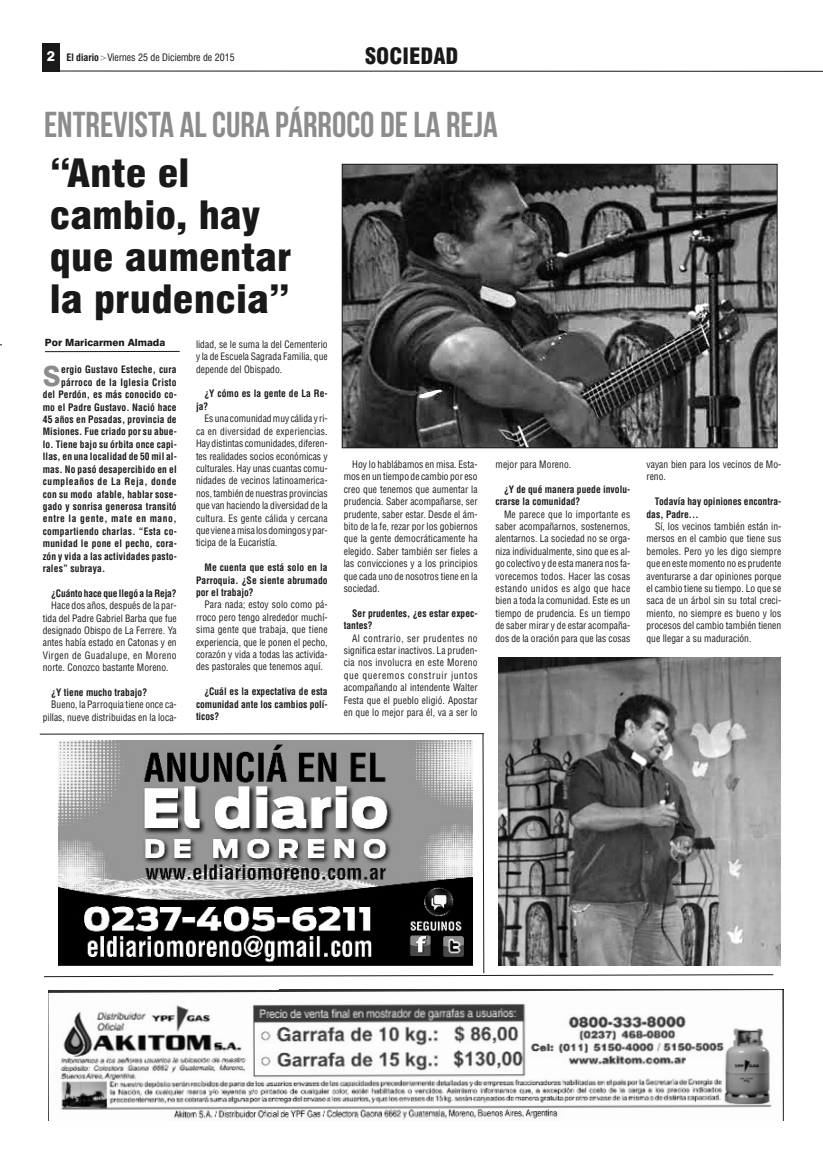
<style>
.page{position:relative;width:823px;height:1163px;background:#fff}
.page>*{position:absolute;margin:0;border:0;box-sizing:border-box;transform-origin:0 0}
.t1{font:900 condensed 38px/42px "Swiss 721 BT";color:#191919;scale:1.1 1}
.t2{font:36px "Bebas Neue";color:#8c8c8c}
.t3{font:800 27.7px "Swiss 721 BT";color:#8c8c8c;scale:.95 1}
.t4{font:900 condensed 22px "Swiss 721 BT";color:#191919}
.t5{font:condensed 10px/12.4px "Helvetica";letter-spacing:.005em;color:#191919;text-align:justify;scale:.95 1}
.t6{font:700 condensed 10px/12.4px "Helvetica";letter-spacing:.015em;color:#191919;scale:.95 1}
.t7{font:condensed 10px "Swiss 721 BT";color:#191919}
.t8{font:700 condensed 10px "Helvetica";letter-spacing:-.01em;color:#191919;scale:.95 1}
.t9{font:700 condensed 10px "Helvetica";letter-spacing:.035em;color:#191919;scale:.95 1}
.t10{font:700 condensed 10px "Helvetica";letter-spacing:.05em;color:#191919;scale:.95 1}
.t11{font:700 condensed 10px "Helvetica";letter-spacing:.06em;color:#191919;scale:.95 1}
.t12{font:800 10px "Swiss 721 BT";color:#191919}
.s1{font-weight:800;font-stretch:normal;font-size:14px;color:#fff}
.s2{font-weight:700}
.s3{color:#8c8c8c}
</style>
<div class="page">
<div style="left:43px;top:43px;width:17px;height:28px;background:#191919"></div>
<svg style="left:42px;top:70px;width:780px;height:2px;background:#888"></svg>
<img style="left:48px;top:989px;width:735px;height:131px">
<img style="left:498px;top:657px;width:282px;height:308px">
<img style="left:344px;top:166px;width:431px;height:280px">
<div style="left:342px;top:164px;width:435px;height:284px;border:1px solid #191919"></div>
<hr style="left:45px;top:351px;width:135px;height:1px;background:#191919">
<svg style="left:39px;top:733px;width:734px;height:243px"></svg>
<img style="left:59px;top:740px;width:413px;height:225px">
<p class="t7" style="left:47px;top:53px;width:189px"><span class="s1">2</span> <span class="s2">El diario</span><span class="s3">&gt;</span>Viernes 25 de Diciembre de 2015</p>
<h3 class="t4" style="left:364px;top:48px;width:95px">SOCIEDAD</h3>
<h2 class="t2" style="left:44px;top:103px;width:455px">ENTREVISTA AL CURA PÁRROCO DE LA REJA</h2>
<h1 class="t1" style="left:50px;top:155px;width:221px">“Ante el cambio, hay que aumentar la prudencia”</h1>
<p class="t12" style="left:45px;top:338px;width:122px">Por Maricarmen Almada</p>
<p class="t5" style="left:196px;top:339px;width:140px">lidad, se le suma la del Cementerio y la de Escuela Sagrada Familia, que depende del Obispado.</p>
<p class="t6" style="left:196px;top:388px;width:140px;text-indent:9px">¿Y cómo es la gente de La Re&shy;ja?</p>
<p class="t5" style="left:196px;top:413px;width:140px;text-indent:9px">Es una comunidadmuy cálida y ri&shy;ca en diversidad de experiencias.<br>Hay distintas comunidades, diferen&shy;tes realidades socios económicas y culturales. Hay unas cuantas comu&shy;nidades de vecinos latinoamerica&shy;nos, también de nuestras provincias que van haciendo la diversidad de la cultura. Es gente cálida y cercana que viene amisa losdomingos ypar&shy;ticipa de la Eucaristía.</p>
<p class="t6" style="left:196px;top:562px;width:140px;text-align:justify;text-indent:9px">Me cuenta que está solo en la Parroquia. ¿Se siente abrumado por el trabajo?</p>
<p class="t5" style="left:196px;top:599px;width:140px;text-indent:9px">Para nada; estoy solo como pá&shy;rroco pero tengo alrededor muchí&shy;sima gente que trabaja, que tiene experiencia, que le ponen el pecho, corazón y vida a todas las activida&shy;des pastorales que tenemos aquí.</p>
<p class="t6" style="left:196px;top:686px;width:140px;text-align:justify;text-indent:9px">¿Cuál es la expectativa de esta comunidad ante los cambios polí&shy;ticos?</p>
<h3 class="t3" style="left:43px;top:366px;width:20px">S</h3>
<p class="t6" style="left:61px;top:364px;width:123px">ergio Gustavo Esteche, cura</p>
<p class="t9" style="left:61px;top:378px;width:123px">párroco de la Iglesia Cristo</p>
<p class="t6" style="left:43px;top:389px;width:142px">del Perdón, es más conocido co-</p>
<p class="t6" style="left:43px;top:401px;width:142px">mo el Padre Gustavo. Nació hace</p>
<p class="t6" style="left:43px;top:414px;width:142px">45 años en Posadas, provincia de</p>
<p class="t6" style="left:43px;top:426px;width:142px">Misiones. Fue criado por su abue-</p>
<p class="t6" style="left:43px;top:439px;width:142px">lo. Tiene bajo su órbita once capi-</p>
<p class="t6" style="left:43px;top:451px;width:142px">llas, en una localidad de 50 mil al-</p>
<p class="t6" style="left:43px;top:463px;width:142px">mas. No pasó desapercibido en el</p>
<p class="t10" style="left:43px;top:477px;width:142px">cumpleaños de La Reja, donde</p>
<p class="t6" style="left:43px;top:488px;width:142px">con su modo afable, hablar sose-</p>
<p class="t6" style="left:43px;top:501px;width:142px">gado y sonrisa generosa transitó</p>
<p class="t11" style="left:43px;top:514px;width:142px">entre la gente, mate en mano,</p>
<p class="t6" style="left:43px;top:525px;width:142px">compartiendo charlas. “Esta co-</p>
<p class="t6" style="left:43px;top:538px;width:142px">munidad le pone el pecho, cora-</p>
<p class="t6" style="left:43px;top:550px;width:142px">zón y vida a las actividades pasto-</p>
<p class="t6" style="left:43px;top:563px;width:67px">rales” subraya.</p>
<p class="t8" style="left:51px;top:589px;width:133px">¿Cuánto hace que llegó a la Reja?</p>
<p class="t5" style="left:43px;top:600px;width:142px;text-indent:9px">Hace dos años, después de la par&shy;tida del Padre Gabriel Barba que fue designado Obispo de La Ferrere. Ya antes había estado en Catonas y en Virgen de Guadalupe, en Moreno norte. Conozco bastante Moreno.</p>
<p class="t6" style="left:51px;top:687px;width:102px">¿Y tiene mucho trabajo?</p>
<p class="t5" style="left:43px;top:699px;width:142px;text-align:right">Bueno, la Parroquia tiene once ca&shy;pillas, nueve distribuidas en la loca-</p>
<p class="t5" style="left:343px;top:459px;width:142px;text-indent:9px">Hoy lo hablábamos en misa. Esta&shy;mos en un tiempo de cambio por eso creo que tenemos que aumentar la prudencia. Saber acompañarse, ser prudente, saber estar. Desde el ám&shy;bito de la fe, rezar por los gobiernos que la gente democráticamente ha elegido. Saber también ser fieles a las convicciones y a los principios que cada uno de nosotros tiene en la sociedad.</p>
<p class="t6" style="left:343px;top:607px;width:142px;text-indent:9px">Ser prudentes, ¿es estar expec&shy;tantes?</p>
<p class="t5" style="left:343px;top:632px;width:142px;text-indent:9px">Al contrario, ser prudentes no significa estar inactivos. La pruden&shy;cia nos involucra en este Moreno que queremos construir juntos acompañando al intendente Walter Festa que el pueblo eligió. Apostar en que lo mejor para él, va a ser lo</p>
<p class="t5" style="left:495px;top:459px;width:81px">mejor para Moreno.</p>
<p class="t6" style="left:495px;top:483px;width:143px;text-indent:9px">¿Y de qué manera puede involu&shy;crarse la comunidad?</p>
<p class="t5" style="left:495px;top:508px;width:143px;text-indent:9px">Me parece que lo importante es saber acompañarnos, sostenernos, alentarnos. La sociedad no se orga&shy;niza individualmente, sino que es al&shy;go colectivo y de esta manera nos fa&shy;vorecemos todos. Hacer las cosas estando unidos es algo que hace bien a toda la comunidad. Este es un tiempo de prudencia. Es un tiempo de saber mirar y de estar acompaña&shy;dos de la oración para que las cosas</p>
<p class="t5" style="left:646px;top:459px;width:143px">vayan bien para los vecinos de Mo&shy;reno.</p>
<p class="t6" style="left:646px;top:496px;width:143px;text-indent:9px">Todavía hay opiniones encontra&shy;das, Padre...</p>
<p class="t5" style="left:646px;top:521px;width:143px;text-indent:9px">Sí, los vecinos también están in&shy;mersos en el cambio que tiene sus bemoles. Pero yo les digo siempre que en estemomento no es prudente aventurarse a dar opiniones porque el cambio tiene su tiempo. Lo que se saca de un árbol sin su total creci&shy;miento, no siempre es bueno y los procesos del cambio también tienen que llegar a su maduración.</p>
</div>
